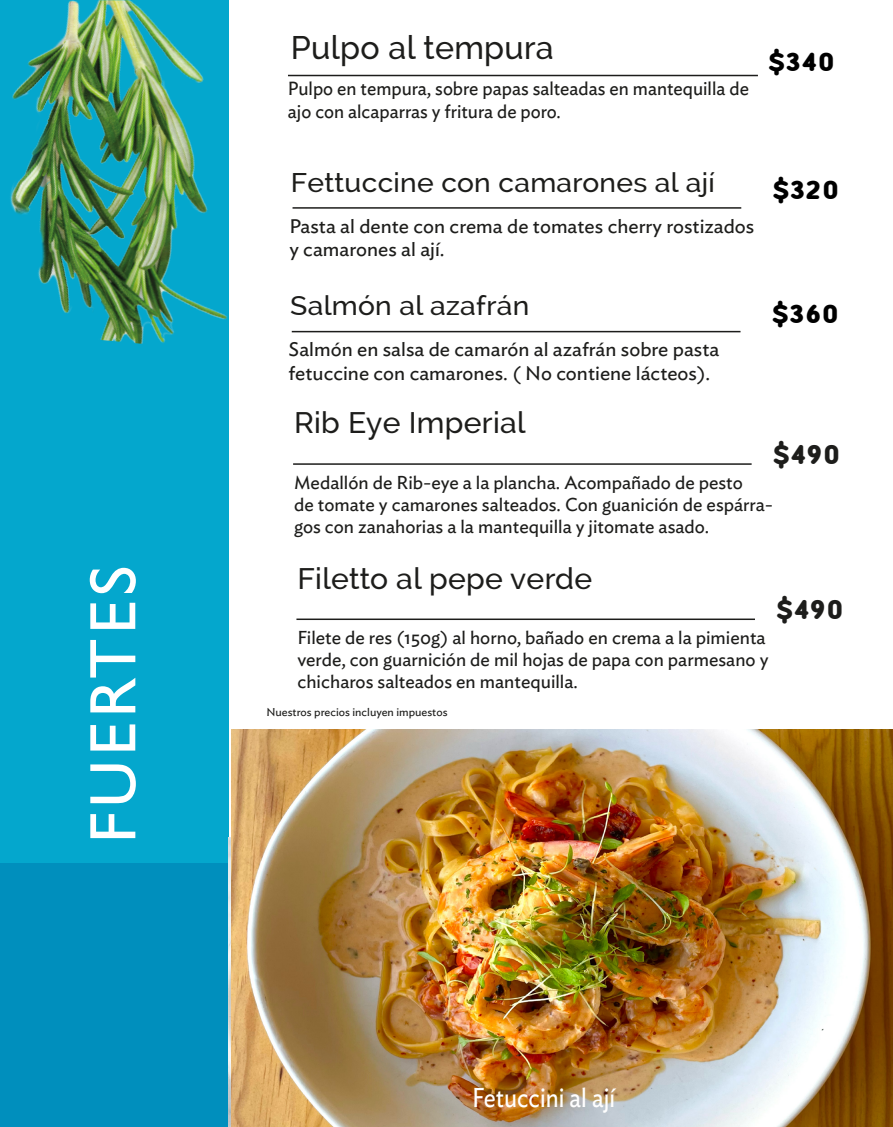
<style>
.page{position:relative;width:893px;height:1127px;background:#fff}
.page>*{position:absolute;margin:0;border:0;box-sizing:border-box;transform-origin:0 0}
.t1{font:66px "Gill Sans";letter-spacing:.075em;color:#fff}
.t2{font:500 32.7px "Raleway";letter-spacing:.01em;color:#1d1d1b}
.t3{font:500 29.7px "Raleway";letter-spacing:.01em;color:#1d1d1b}
.t4{font:500 27px "Raleway";letter-spacing:.01em;color:#1d1d1b;scale:1.04 1}
.t5{font:27px "Ideal Sans";color:#fff;scale:.89 1}
.t6{font:900 26.55px "Robaga Rounded";letter-spacing:.01em;color:#1d1d1b}
.t7{font:900 25.5px "Robaga Rounded";letter-spacing:.01em;color:#000;scale:1.05 1}
.t8{font:19.5px/23.4px "Ideal Sans";color:#1d1d1b;scale:1.04 1}
.t9{font:18.9px/22.6px "Ideal Sans";color:#1d1d1b}
.t10{font:18.52px/22.3px "Ideal Sans";color:#1d1d1b}
.t11{font:11.25px "Ideal Sans";color:#1d1d1b;scale:1.04 1}
</style>
<div class="page">
<div style="left:0;top:0;width:229px;height:1127px;background:#04a7cd"></div>
<div style="left:0;top:863px;width:231px;height:264px;background:#008fbd"></div>
<img style="left:10px;top:0;width:217px;height:344px">
<hr style="left:293px;top:463px;width:459px;height:2px;background:#1d1d1b">
<img style="left:231px;top:730px;width:662px;height:397px">
<hr style="left:293px;top:207px;width:448px;height:2px;background:#1d1d1b">
<hr style="left:288px;top:75px;width:470px;height:1px;background:#1d1d1b">
<hr style="left:292px;top:331px;width:448px;height:1px;background:#1d1d1b">
<hr style="left:296px;top:618px;width:459px;height:2px;background:#1d1d1b">
<h1 class="t1" style="left:74px;top:843px;width:279px;rotate:-90deg">FUERTES</h1>
<h2 class="t2" style="left:291px;top:29px;width:264px">Pulpo al tempura</h2>
<p class="t9" style="left:288px;top:76px;width:462px">Pulpo en tempura, sobre papas salteadas en mantequilla de ajo con alcaparras y fritura de poro.</p>
<h3 class="t7" style="left:768px;top:47px;width:65px">$340</h3>
<h3 class="t4" style="left:291px;top:166px;width:409px">Fettuccine con camarones al ají</h3>
<p class="t8" style="left:289px;top:213px;width:449px">Pasta al dente con crema de tomates cherry rostizados y camarones al ají.</p>
<h3 class="t4" style="left:290px;top:290px;width:232px">Salmón al azafrán</h3>
<p class="t8" style="left:289px;top:336px;width:416px">Salmón en salsa de camarón al azafrán sobre pasta fetuccine con camarones. ( No contiene lácteos).</p>
<h3 class="t7" style="left:772px;top:176px;width:65px">$320</h3>
<h3 class="t7" style="left:772px;top:299px;width:65px">$360</h3>
<h3 class="t3" style="left:294px;top:406px;width:233px">Rib Eye Imperial</h3>
<p class="t10" style="left:294px;top:469px;width:481px">Medallón de Rib-eye a la plancha. Acompañado de pesto<br>de tomate y camarones salteados. Con guanición de espárra&shy;gos con zanahorias a la mantequilla y jitomate asado.</p>
<h3 class="t6" style="left:773px;top:440px;width:69px">$490</h3>
<h3 class="t3" style="left:297px;top:561px;width:296px">Filetto al pepe verde</h3>
<p class="t10" style="left:297px;top:625px;width:473px">Filete de res (150g) al horno, bañado en crema a la pimienta verde, con guarnición de mil hojas de papa con parmesano y chicharos salteados en mantequilla.</p>
<p class="t11" style="left:267px;top:704px;width:176px">Nuestros precios incluyen impuestos</p>
<h3 class="t6" style="left:776px;top:595px;width:69px">$490</h3>
<h3 class="t5" style="left:472px;top:1077px;width:162px">Fetuccini al ají</h3>
</div>
